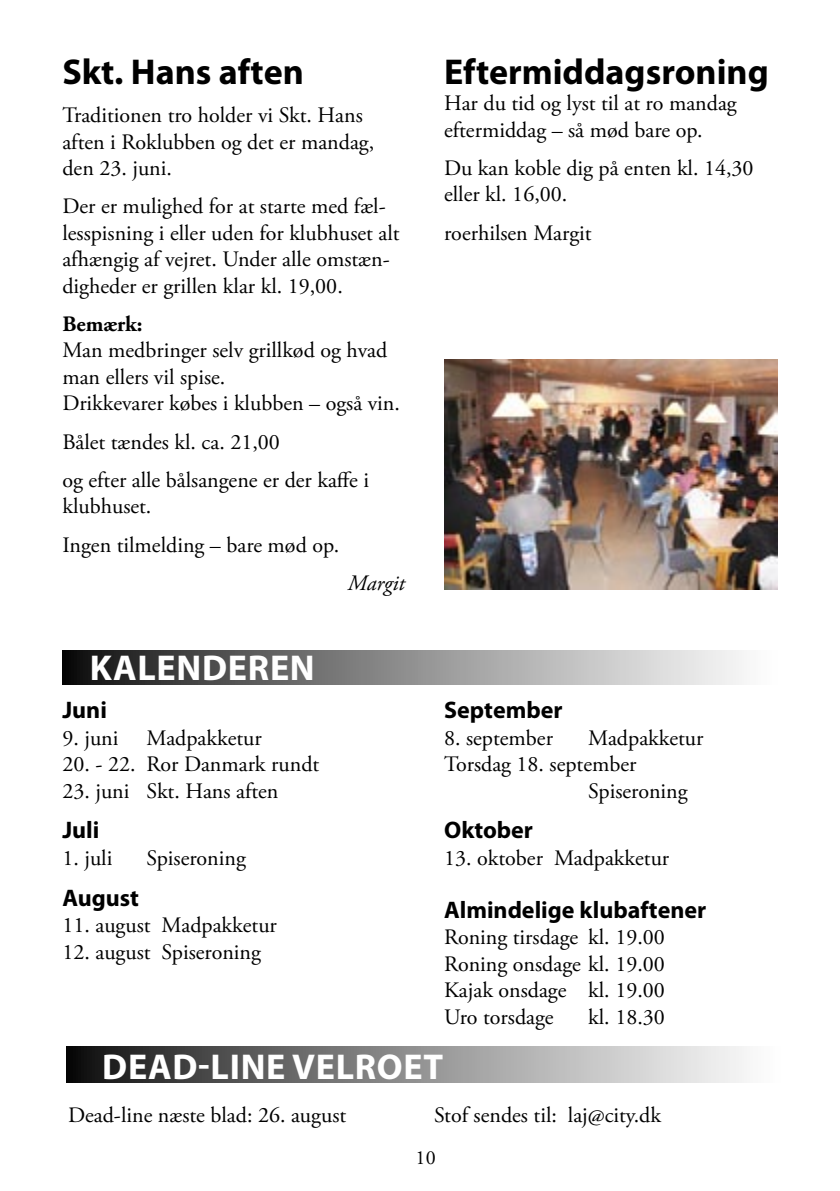
<style>
.page{position:relative;width:840px;height:1191px;background:#fff}
.page>*{position:absolute;margin:0;border:0;box-sizing:border-box;transform-origin:0 0}
.Overskrift{font:700 36px "Myriad Pro";color:#000}
.Overskrift-2{font:700 36px "Myriad Pro";letter-spacing:.02em;color:#fff}
.Brødtekst{font:700 24px "Myriad Pro";color:#000}
.Brødtekst-2{font:22px/26.4px "Adobe Garamond Pro";color:#000}
.Brødtekst-3{font:700 22px "Adobe Garamond Pro";color:#000}
.Brødtekst-4{font:italic 22px "Adobe Garamond Pro";color:#000}
.t1{font:20px "Adobe Garamond Pro";color:#000}
</style>
<div class="page">
<div style="left:62px;top:651px;width:718px;height:33px;background:linear-gradient(to right,#171717,#fff)"></div>
<div style="left:67px;top:1046px;width:715px;height:36px;background:linear-gradient(to right,#171717,#fff)"></div>
<img style="left:444px;top:359px;width:333px;height:231px">
<p class="Overskrift" style="left:62px;top:51px;width:243px">Skt. Hans aften</p>
<p class="Brødtekst-2" style="left:62px;top:103px;width:313px">Traditionen tro holder vi Skt. Hans aften i Roklubben og det er mandag, den 23. juni.</p>
<p class="Brødtekst-2" style="left:62px;top:194px;width:338px">Der er mulighed for at starte med fæl&shy;lesspisning i eller uden for klubhuset alt afhængig af vejret. Under alle omstæn&shy;digheder er grillen klar kl. 19,00.</p>
<p class="Brødtekst-3" style="left:62px;top:311px;width:82px">Bemærk:</p>
<p class="Brødtekst-2" style="left:62px;top:338px;width:326px">Man medbringer selv grillkød og hvad man ellers vil spise.</p>
<p class="Brødtekst-2" style="left:62px;top:391px;width:339px">Drikkevarer købes i klubben – også vin.</p>
<p class="Brødtekst-2" style="left:62px;top:429px;width:219px">Bålet tændes kl. ca. 21,00</p>
<p class="Brødtekst-2" style="left:62px;top:467px;width:308px">og efter alle bålsangene er der kaffe i klubhuset.</p>
<p class="Brødtekst-2" style="left:62px;top:532px;width:278px">Ingen tilmelding – bare mød op.</p>
<p class="Brødtekst-4" style="left:347px;top:570px;width:59px">Margit</p>
<p class="Overskrift-2" style="left:90px;top:648px;width:226px">KALENDEREN</p>
<p class="Brødtekst" style="left:62px;top:697px;width:46px">Juni</p>
<p class="Brødtekst-2" style="left:62px;top:725px;width:58px">9. juni</p>
<p class="Brødtekst-2" style="left:146px;top:725px;width:117px">Madpakketur</p>
<p class="Brødtekst-2" style="left:62px;top:752px;width:258px">20. - 22. Ror Danmark rundt</p>
<p class="Brødtekst-2" style="left:62px;top:778px;width:217px">23. juni Skt. Hans aften</p>
<p class="Brødtekst" style="left:62px;top:817px;width:39px">Juli</p>
<p class="Brødtekst-2" style="left:62px;top:845px;width:51px">1. juli</p>
<p class="Brødtekst-2" style="left:146px;top:845px;width:101px">Spiseroning</p>
<p class="Brødtekst" style="left:62px;top:884px;width:78px">August</p>
<p class="Brødtekst-2" style="left:62px;top:912px;width:216px">11. august Madpakketur</p>
<p class="Brødtekst-2" style="left:62px;top:939px;width:200px">12. august Spiseroning</p>
<p class="Overskrift" style="left:444px;top:51px;width:326px">Eftermiddagsroning</p>
<p class="Brødtekst-2" style="left:444px;top:91px;width:294px">Har du tid og lyst til at ro mandag eftermiddag – så mød bare op.</p>
<p class="Brødtekst-2" style="left:444px;top:155px;width:311px">Du kan koble dig på enten kl. 14,30 eller kl. 16,00.</p>
<p class="Brødtekst-2" style="left:444px;top:220px;width:149px">roerhilsen Margit</p>
<p class="Brødtekst" style="left:444px;top:697px;width:120px">September</p>
<p class="Brødtekst-2" style="left:444px;top:725px;width:110px">8. september</p>
<p class="Brødtekst-2" style="left:588px;top:725px;width:117px">Madpakketur</p>
<p class="Brødtekst-2" style="left:444px;top:752px;width:194px">Torsdag 18. september</p>
<p class="Brødtekst-2" style="left:588px;top:778px;width:101px">Spiseroning</p>
<p class="Brødtekst" style="left:444px;top:817px;width:90px">Oktober</p>
<p class="Brødtekst-2" style="left:444px;top:845px;width:226px">13. oktober Madpakketur</p>
<p class="Brødtekst" style="left:444px;top:896px;width:263px">Almindelige klubaftener</p>
<p class="Brødtekst-2" style="left:444px;top:925px;width:222px">Roning tirsdage kl. 19.00</p>
<p class="Brødtekst-2" style="left:444px;top:951px;width:222px">Roning onsdage kl. 19.00</p>
<p class="Brødtekst-2" style="left:444px;top:977px;width:222px">Kajak onsdage kl. 19.00</p>
<p class="Brødtekst-2" style="left:444px;top:1004px;width:111px">Uro torsdage</p>
<p class="Brødtekst-2" style="left:588px;top:1004px;width:78px">kl. 18.30</p>
<p class="Overskrift-2" style="left:102px;top:1046px;width:342px">DEAD-LINE VELROET</p>
<p class="Brødtekst-2" style="left:68px;top:1102px;width:279px">Dead-line næste blad: 26. august</p>
<p class="Brødtekst-2" style="left:434px;top:1102px;width:228px">Stof sendes til: laj@city.dk</p>
<p class="t1" style="left:415px;top:1146px;width:21px">10</p>
</div>
